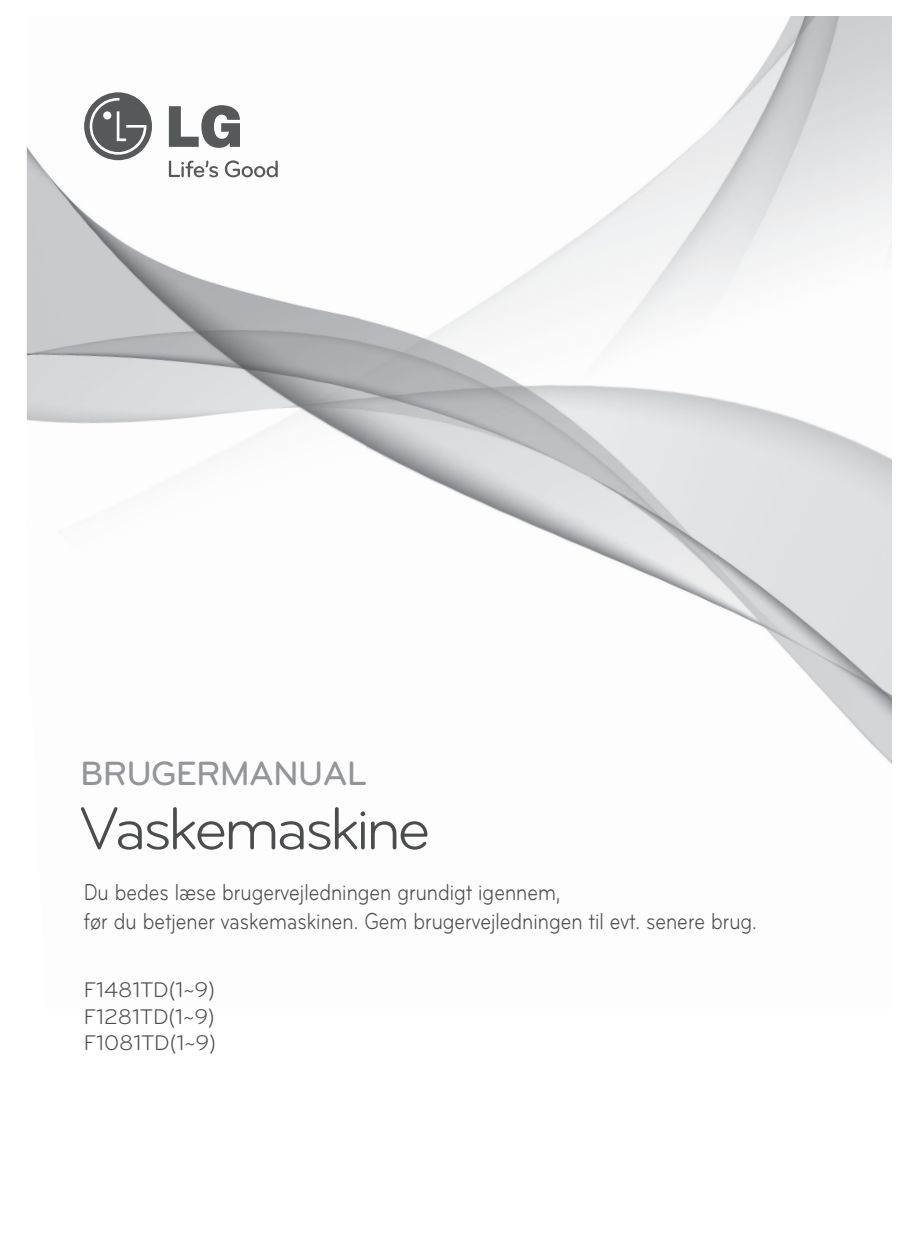
<style>
.page{position:relative;width:906px;height:1246px;background:#fff}
.page>*{position:absolute;margin:0;border:0;box-sizing:border-box;transform-origin:0 0}
.t1{font:62px "Bryant LG";letter-spacing:-.06em;color:#4b4c4d}
.t2{font:500 35px "Bryant LG";letter-spacing:-.025em;color:#939598}
.t3{font:24px/28.8px "Bryant LG";color:#4b4c4d;scale:.83 1}
.t4{font:22px/26.4px "Bryant LG";color:#4b4c4d;text-align:justify}
</style>
<div class="page">
<img style="left:27px;top:93px;width:250px;height:154px">
<img style="left:584px;top:145px;width:109px;height:87px">
<img style="left:693px;top:17px;width:198px;height:403px">
<img style="left:27px;top:247px;width:330px;height:195px">
<img style="left:357px;top:232px;width:359px;height:261px">
<img style="left:712px;top:420px;width:179px;height:344px">
<img style="left:458px;top:493px;width:270px;height:262px">
<svg style="left:169px;top:105px;width:71px;height:43px"></svg>
<svg style="left:169px;top:161px;width:49px;height:16px"></svg>
<svg style="left:225px;top:160px;width:53px;height:17px"></svg>
<div style="left:84px;top:92px;width:68px;height:68px;background:#57585a;border-radius:50%"></div>
<svg style="left:90px;top:98px;width:56px;height:57px"></svg>
<h2 class="t2" style="left:80px;top:761px;width:288px">BRUGERMANUAL</h2>
<h1 class="t1" style="left:80px;top:806px;width:352px">Vaskemaskine</h1>
<p class="t3" style="left:84px;top:880px;width:813px">Du bedes læse brugervejledningen grundigt igennem,<br>før du betjener vaskemaskinen. Gem brugervejledningen til evt. senere brug.</p>
<p class="t4" style="left:84px;top:979px;width:134px">F1481TD(1~9)<br>F1281TD(1~9)<br>F1081TD(1~9)</p>
</div>
